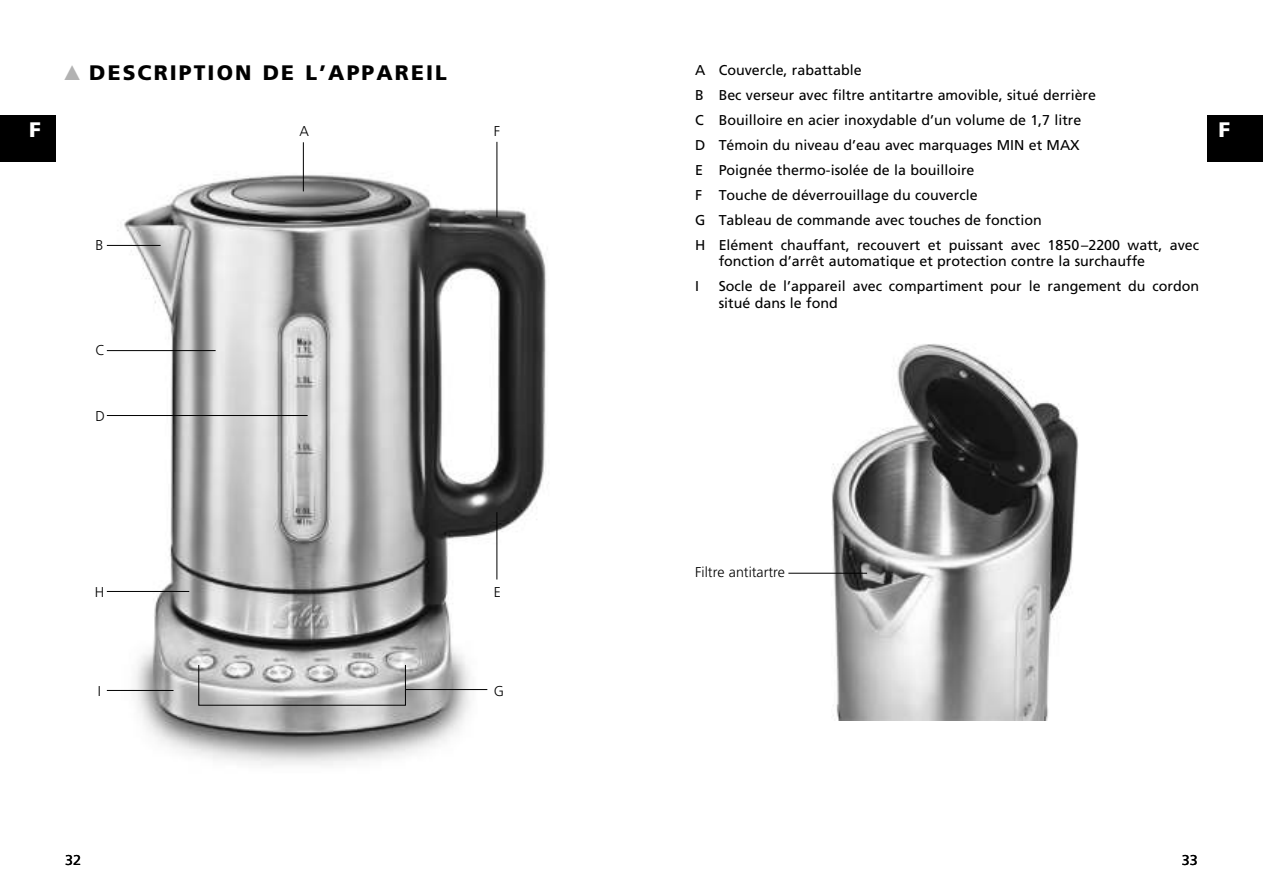
<style>
.page{position:relative;width:1263px;height:893px;background:#fff}
.page>*{position:absolute;margin:0;border:0;box-sizing:border-box;transform-origin:0 0}
.t1{font:900 21px "Frutiger";letter-spacing:.1em;color:#000}
.t2{font:900 21px "Frutiger";color:#fff}
.t3{font:14.25px/25px "Frutiger";color:#000}
.t4{font:300 14.25px "Frutiger";color:#000}
.s1{color:#b2b2b2}
</style>
<div class="page">
<div style="left:0;top:115px;width:55px;height:47px;background:#000"></div>
<div style="left:1208px;top:115px;width:55px;height:47px;background:#000"></div>
<img style="left:107px;top:161px;width:440px;height:604px">
<hr style="left:303px;top:142px;width:1px;height:49px;background:#000">
<hr style="left:107px;top:350px;width:109px;height:1px;background:#000">
<hr style="left:107px;top:245px;width:54px;height:1px;background:#000">
<hr style="left:107px;top:415px;width:201px;height:1px;background:#000">
<hr style="left:107px;top:591px;width:82px;height:1px;background:#000">
<hr style="left:107px;top:690px;width:66px;height:1px;background:#000">
<hr style="left:406px;top:689px;width:81px;height:1px;background:#000">
<hr style="left:497px;top:512px;width:1px;height:67px;background:#000">
<hr style="left:497px;top:142px;width:1px;height:75px;background:#000">
<img style="left:831px;top:343px;width:247px;height:378px">
<hr style="left:788px;top:573px;width:79px;height:1px;background:#000">
<p class="t3" style="left:695px;top:58px;width:505px">A Couvercle, rabattable<br>B Bec verseur avec filtre antitartre amovible, situé derrière<br>C Bouilloire en acier inoxydable d’un volume de 1,7 litre<br>D Témoin du niveau d’eau avec marquages MIN et MAX<br>E Poignée thermo-isolée de la bouilloire<br>F Touche de déverrouillage du couvercle<br>G Tableau de commande avec touches de fonction<br>H Elément chauffant, recouvert et puissant avec 1850–2200 watt, avec</p>
<p class="t3" style="left:719px;top:249px;width:428px">fonction d’arrêt automatique et protection contre la surchauffe</p>
<p class="t3" style="left:695px;top:274px;width:5px">I</p>
<p class="t3" style="left:719px;top:279px;width:482px;line-height:16.5px">Socle de l’appareil avec compartiment pour le rangement du cordon situé dans le fond</p>
<h1 class="t1" style="left:64px;top:62px;width:384px"><span class="s1">▲</span> DESCRIPTION DE L’APPAREIL</h1>
<h1 class="t2" style="left:29px;top:119px;width:13px">F</h1>
<h1 class="t2" style="left:1218px;top:119px;width:13px">F</h1>
<p class="t4" style="left:494px;top:123px;width:8px">F</p>
<p class="t4" style="left:300px;top:123px;width:11px">A</p>
<p class="t4" style="left:96px;top:238px;width:9px">B</p>
<p class="t4" style="left:96px;top:343px;width:11px">C</p>
<p class="t4" style="left:96px;top:409px;width:11px">D</p>
<p class="t4" style="left:95px;top:585px;width:11px">H</p>
<p class="t4" style="left:98px;top:683px;width:5px">I</p>
<p class="t3" style="left:65px;top:848px;width:17px">32</p>
<p class="t4" style="left:494px;top:585px;width:9px">E</p>
<p class="t4" style="left:494px;top:683px;width:12px">G</p>
<p class="t4" style="left:695px;top:564px;width:91px">Filtre antitartre</p>
<p class="t3" style="left:1182px;top:848px;width:17px">33</p>
</div>
